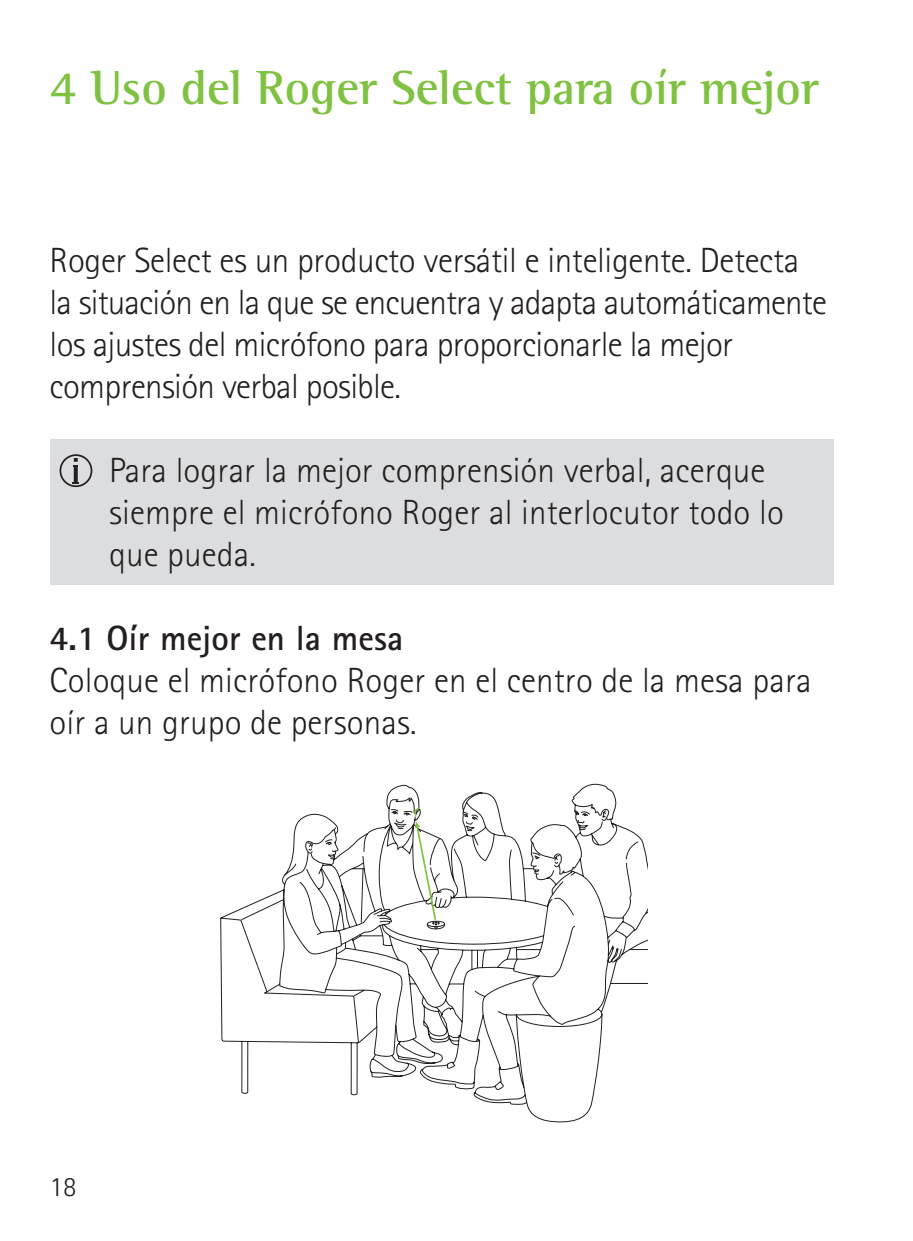
<style>
.page{position:relative;width:913px;height:1241px;background:#fff}
.page>*{position:absolute;margin:0;border:0;box-sizing:border-box;transform-origin:0 0}
.t1{font:700 49px "Rotis Semi Serif Pro";color:#7fc241}
.t2{font:300 35px/42px "Rotis Sans Serif Pro";letter-spacing:-.01em;color:#231f20}
.t3{font:700 35px "Rotis Sans Serif Pro";letter-spacing:.005em;color:#231f20}
.t4{font:300 28px "Rotis Sans Serif Pro";color:#231f20}
</style>
<div class="page">
<div style="left:50px;top:439px;width:783px;height:146px;background:#dcdddf"></div>
<svg style="left:60px;top:454px;width:32px;height:33px"></svg>
<svg style="left:220px;top:783px;width:427px;height:339px"></svg>
<svg style="left:305px;top:808px;width:302px;height:121px"></svg>
<h1 class="t1" style="left:50px;top:57px;width:771px">4 Uso del Roger Select para oír mejor</h1>
<p class="t2" style="left:50px;top:239px;width:779px">Roger Select es un producto versátil e inteligente. Detecta la situación en la que se encuentra y adapta automáticamente los ajustes del micrófono para proporcionarle la mejor comprensión verbal posible.</p>
<p class="t2" style="left:109px;top:449px;width:676px">Para lograr la mejor comprensión verbal, acerque siempre el micrófono Roger al interlocutor todo lo que pueda.</p>
<p class="t3" style="left:50px;top:615px;width:355px">4.1 Oír mejor en la mesa</p>
<p class="t2" style="left:50px;top:659px;width:763px">Coloque el micrófono Roger en el centro de la mesa para oír a un grupo de personas.</p>
<p class="t4" style="left:50px;top:1170px;width:28px">18</p>
</div>
